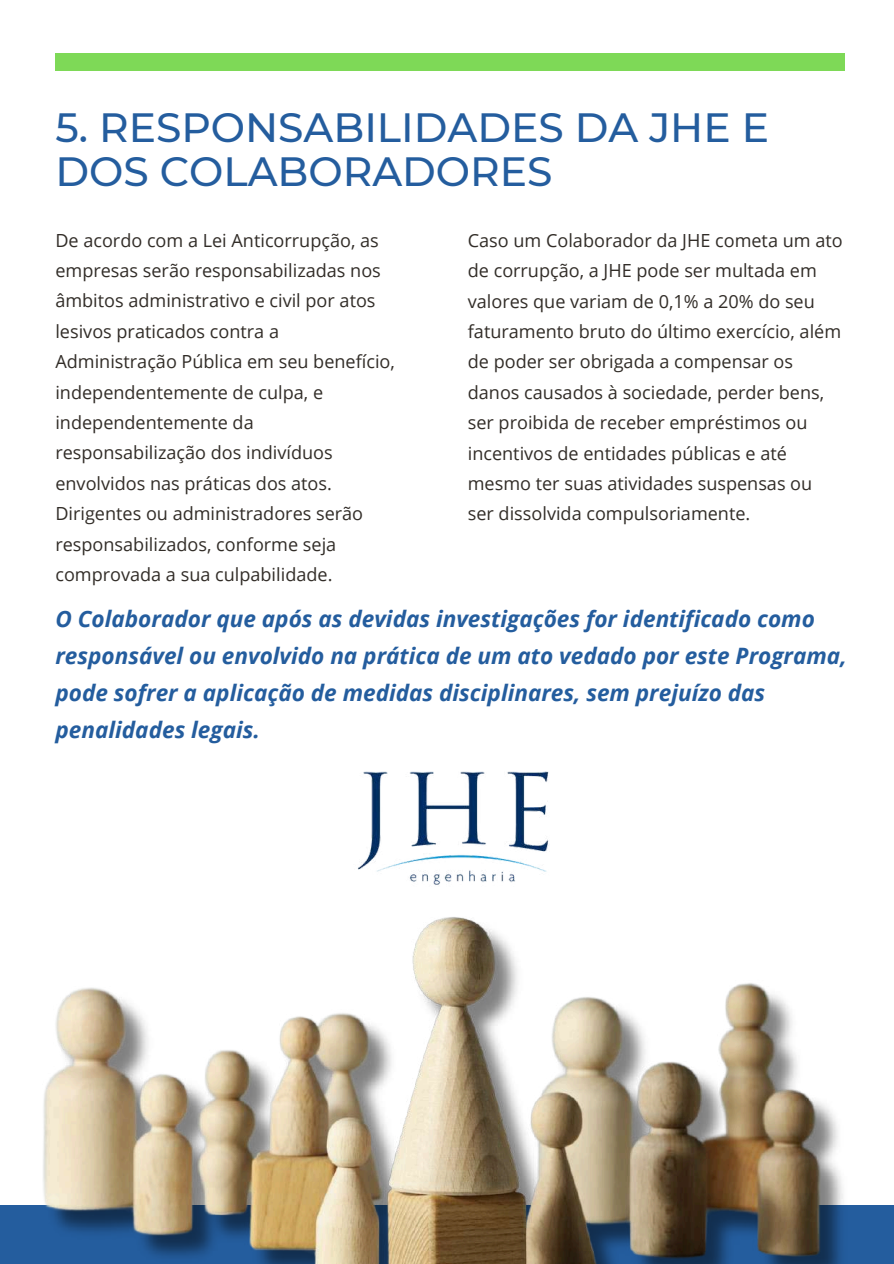
<style>
.page{position:relative;width:894px;height:1264px;background:#fff}
.page>*{position:absolute;margin:0;border:0;box-sizing:border-box;transform-origin:0 0}
.t1{font:500 40.8px/44px "Montserrat";color:#245d9e}
.t2{font:italic 700 22.5px/37.2px "Open Sans";color:#245d9e}
.t3{font:18px/30.3px "Open Sans";color:#322d28}
</style>
<div class="page">
<div style="left:55px;top:53px;width:789px;height:17px;background:#7ed957"></div>
<div style="left:0;top:1205px;width:893px;height:58px;background:#245d9e"></div>
<img style="left:358px;top:771px;width:191px;height:114px">
<img style="left:43px;top:917px;width:800px;height:346px">
<h1 class="t1" style="left:55px;top:105px;width:715px">5. RESPONSABILIDADES DA JHE E<br>DOS COLABORADORES</h1>
<p class="t3" style="left:55px;top:224px;width:341px">De acordo com a Lei Anticorrupção, as empresas serão responsabilizadas nos âmbitos administrativo e civil por atos lesivos praticados contra a Administração Pública em seu benefício, independentemente de culpa, e independentemente da responsabilização dos indivíduos envolvidos nas práticas dos atos.<br>Dirigentes ou administradores serão responsabilizados, conforme seja comprovada a sua culpabilidade.</p>
<p class="t3" style="left:467px;top:225px;width:376px">Caso um Colaborador da JHE cometa um ato de corrupção, a JHE pode ser multada em valores que variam de 0,1% a 20% do seu faturamento bruto do último exercício, além de poder ser obrigada a compensar os danos causados à sociedade, perder bens, ser proibida de receber empréstimos ou incentivos de entidades públicas e até mesmo ter suas atividades suspensas ou ser dissolvida compulsoriamente.</p>
<p class="t2" style="left:55px;top:599px;width:792px">O Colaborador que após as devidas investigações for identificado como responsável ou envolvido na prática de um ato vedado por este Programa, pode sofrer a aplicação de medidas disciplinares, sem prejuízo das penalidades legais.</p>
</div>
